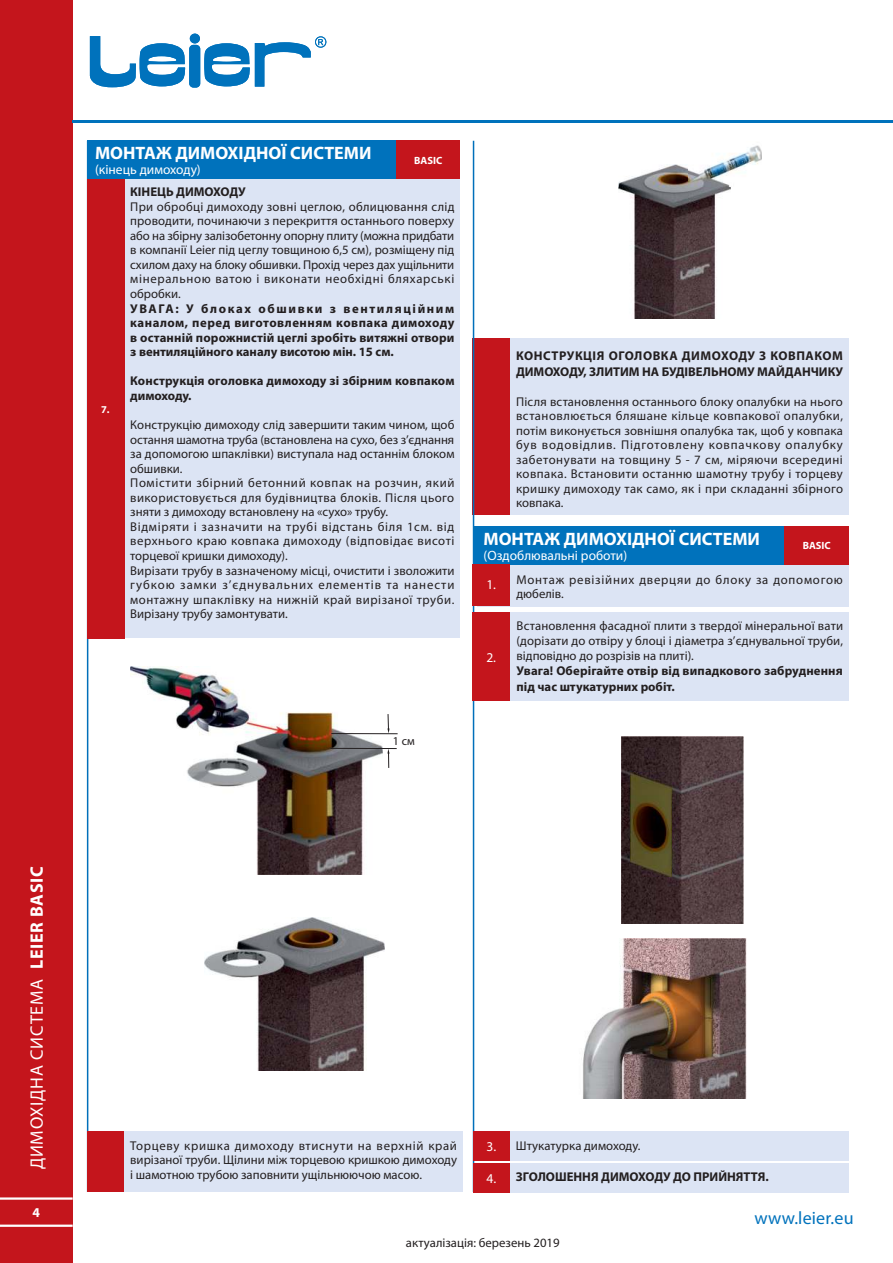
<style>
.page{position:relative;width:893px;height:1263px;background:#fff}
.page>*{position:absolute;margin:0;border:0;box-sizing:border-box;transform-origin:0 0}
.t1{font:18px "Myriad Pro";letter-spacing:.04em;color:#fff}
.t2{font:700 18px "Myriad Pro";color:#fff}
.t3{font:18px "Myriad Pro";letter-spacing:.01em;color:#0072bc}
.t4{font:13.5px "Myriad Pro";color:#fff}
.t5{font:700 13.5px "Myriad Pro";color:#fff}
.t6{font:12.75px/14.5px "Myriad Pro";letter-spacing:.01em;color:#231f20;text-align:justify}
.t7{font:700 12.75px/14.5px "Myriad Pro";color:#231f20}
.t8{font:12.75px/14.5px "Myriad Pro";letter-spacing:.06em;color:#231f20}
.t9{font:12px "Myriad Pro";color:#231f20}
.t10{font:700 10.5px "Myriad Pro";color:#fff}
.s1{font-weight:700}
.s2{font-size:13.5px;color:#fff}
.s3{font-weight:400;font-size:13.5px;color:#fff}
</style>
<div class="page">
<div style="left:0;top:0;width:72px;height:1263px;background:#c4151c"></div>
<svg style="left:89px;top:34px;width:237px;height:54px"></svg>
<hr style="left:0;top:1197px;width:73px;height:3px;background:#fff">
<hr style="left:0;top:1224px;width:73px;height:3px;background:#fff">
<hr style="left:72px;top:121px;width:821px;height:2px;background:#0072bc">
<div style="left:89px;top:142px;width:371px;height:496px;background:#dce4f4"></div>
<hr style="left:87px;top:141px;width:1px;height:1051px;background:#006fba">
<div style="left:87px;top:141px;width:309px;height:38px;background:#0072bc"></div>
<div style="left:396px;top:141px;width:64px;height:38px;background:#c4151c"></div>
<div style="left:87px;top:179px;width:38px;height:459px;background:#c4151c"></div>
<div style="left:473px;top:339px;width:376px;height:176px;background:#dce4f4"></div>
<div style="left:473px;top:339px;width:37px;height:176px;background:#c4151c"></div>
<hr style="left:473px;top:141px;width:1px;height:1051px;background:#006fba">
<div style="left:477px;top:527px;width:372px;height:79px;background:#dce4f4"></div>
<div style="left:473px;top:526px;width:311px;height:39px;background:#0072bc"></div>
<div style="left:784px;top:526px;width:65px;height:39px;background:#c4151c"></div>
<div style="left:473px;top:565px;width:37px;height:41px;background:#c4151c"></div>
<div style="left:473px;top:1131px;width:376px;height:29px;background:#dce4f4"></div>
<div style="left:473px;top:1131px;width:37px;height:29px;background:#c4151c"></div>
<div style="left:473px;top:1163px;width:376px;height:29px;background:#dce4f4"></div>
<div style="left:473px;top:1163px;width:37px;height:29px;background:#c4151c"></div>
<img style="left:205px;top:917px;width:179px;height:153px">
<img style="left:130px;top:666px;width:234px;height:208px">
<svg style="left:330px;top:713px;width:68px;height:55px"></svg>
<div style="left:87px;top:1131px;width:376px;height:61px;background:#dce4f4"></div>
<div style="left:87px;top:1131px;width:37px;height:61px;background:#c4151c"></div>
<img style="left:618px;top:165px;width:112px;height:154px">
<img style="left:689px;top:145px;width:73px;height:41px">
<div style="left:477px;top:612px;width:372px;height:89px;background:#dce4f4"></div>
<div style="left:473px;top:612px;width:37px;height:89px;background:#c4151c"></div>
<img style="left:583px;top:939px;width:164px;height:159px">
<img style="left:621px;top:737px;width:122px;height:186px">
<img style="left:631px;top:773px;width:41px;height:103px">
<h1 class="t2" style="left:95px;top:144px;width:278px">МОНТАЖ ДИМОХІДНОЇ СИСТЕМИ</h1>
<p class="t4" style="left:95px;top:163px;width:107px">(кінець димоходу)</p>
<p class="t10" style="left:414px;top:155px;width:30px">BASIC</p>
<p class="t10" style="left:101px;top:404px;width:10px">7.</p>
<p class="t7" style="left:130px;top:185px;width:117px">КІНЕЦЬ ДИМОХОДУ</p>
<p class="t6" style="left:130px;top:200px;width:326px">При обробці димоходу зовні цеглою, облицювання слід проводити, починаючи з перекриття останнього поверху або на збірну залізобетонну опорну плиту (можна придбати в компанії Leier під цеглу товщиною 6,5 см), розміщену під схилом даху на блоку обшивки. Прохід через дах ущільнити мінеральною ватою і виконати необхідні бляхарські обробки.</p>
<p class="t7" style="left:130px;top:301px;width:326px;text-align:justify">УВАГА: У блоках обшивки з вентиляційним каналом, перед виготовленням ковпака димоходу в останній порожнистій цеглі зробіть витяжні отвори з вентиляційного каналу висотою мін. 15 см.</p>
<p class="t7" style="left:130px;top:374px;width:326px">Конструкція оголовка димоходу зі збірним ковпаком димоходу.</p>
<p class="t6" style="left:130px;top:418px;width:326px;text-align:left">Конструкцію димоходу слід завершити таким чином, щоб остання шамотна труба (встановлена на сухо, без з’єднання за допомогою шпаклівки) виступала над останнім блоком обшивки.<br>Помістити збірний бетонний ковпак на розчин, який використовується для будівництва блоків. Після цього зняти з димоходу встановлену на «сухо» трубу.<br>Відміряти і зазначити на трубі відстань біля 1см. від верхнього краю ковпака димоходу (відповідає висоті торцевої кришки димоходу).<br>Вирізати трубу в зазначеному місці, очистити і зволожити губкою замки з’єднувальних елементів та нанести монтажну шпаклівку на нижній край вирізаної труби.<br>Вирізану трубу замонтувати.</p>
<p class="t9" style="left:393px;top:735px;width:23px">1 см</p>
<p class="t7" style="left:516px;top:349px;width:328px;line-height:15.3px">КОНСТРУКЦІЯ ОГОЛОВКА ДИМОХОДУ З КОВПАКОМ<br>ДИМОХОДУ, ЗЛИТИМ НА БУДІВЕЛЬНОМУ МАЙДАНЧИКУ</p>
<p class="t6" style="left:516px;top:394px;width:328px">Після встановлення останнього блоку опалубки на нього встановлюється бляшане кільце ковпакової опалубки, потім виконується зовнішня опалубка так, щоб у ковпака був водовідлив. Підготовлену ковпачкову опалубку забетонувати на товщину 5 - 7 см, міряючи всередині ковпака. Встановити останню шамотну трубу і торцеву кришку димоходу так само, як і при складанні збірного ковпака.</p>
<h1 class="t2" style="left:484px;top:529px;width:278px">МОНТАЖ ДИМОХІДНОЇ СИСТЕМИ</h1>
<p class="t4" style="left:484px;top:548px;width:145px">(Оздоблювальні роботи)</p>
<p class="t8" style="left:517px;top:573px;width:328px">Монтаж ревізійних дверцяи до блоку за допомогою дюбелів.</p>
<p class="t10" style="left:803px;top:540px;width:30px">BASIC</p>
<p class="t4" style="left:486px;top:578px;width:11px">1.</p>
<p class="t4" style="left:486px;top:650px;width:11px">2.</p>
<p class="t6" style="left:517px;top:618px;width:328px;line-height:15.3px">Встановлення фасадної плити з твердої мінеральної вати (дорізати до отвіру у блоці і діаметра з’єднувальної труби, відповідно до розрізів на плиті).</p>
<p class="t7" style="left:517px;top:664px;width:328px;line-height:15.3px">Увага! Оберігайте отвір від випадкового забруднення під час штукатурних робіт.</p>
<h1 class="t1" style="left:28px;top:1169px;width:305px;rotate:-90deg">ДИМОХІДНА СИСТЕМА <span class="s1">LEIER BASIC</span></h1>
<h1 class="t1" style="left:28px;top:1169px;width:273px;rotate:-90deg">SYSTEM KOMINOWY <span class="s1">LEIER BASIC</span></h1>
<p class="t5" style="left:32px;top:1206px;width:9px">4</p>
<p class="t6" style="left:130px;top:1139px;width:328px">Торцеву кришка димоходу втиснути на верхній край вирізаної труби. Щілини між торцевою кришкою димоходу і шамотною трубою заповнити ущільнюючою масою.</p>
<p class="t6" style="left:486px;top:1139px;width:155px"><span class="s2">3.</span> Штукатурка димоходу.</p>
<p class="t7" style="left:486px;top:1170px;width:284px"><span class="s3">4.</span> ЗГОЛОШЕННЯ ДИМОХОДУ ДО ПРИЙНЯТТЯ.</p>
<p class="t5" style="left:32px;top:1206px;width:9px">2</p>
<h1 class="t3" style="left:754px;top:1209px;width:101px">www.leier.eu</h1>
<p class="t6" style="left:406px;top:1236px;width:155px">актуалізація: березень 2019</p>
</div>
